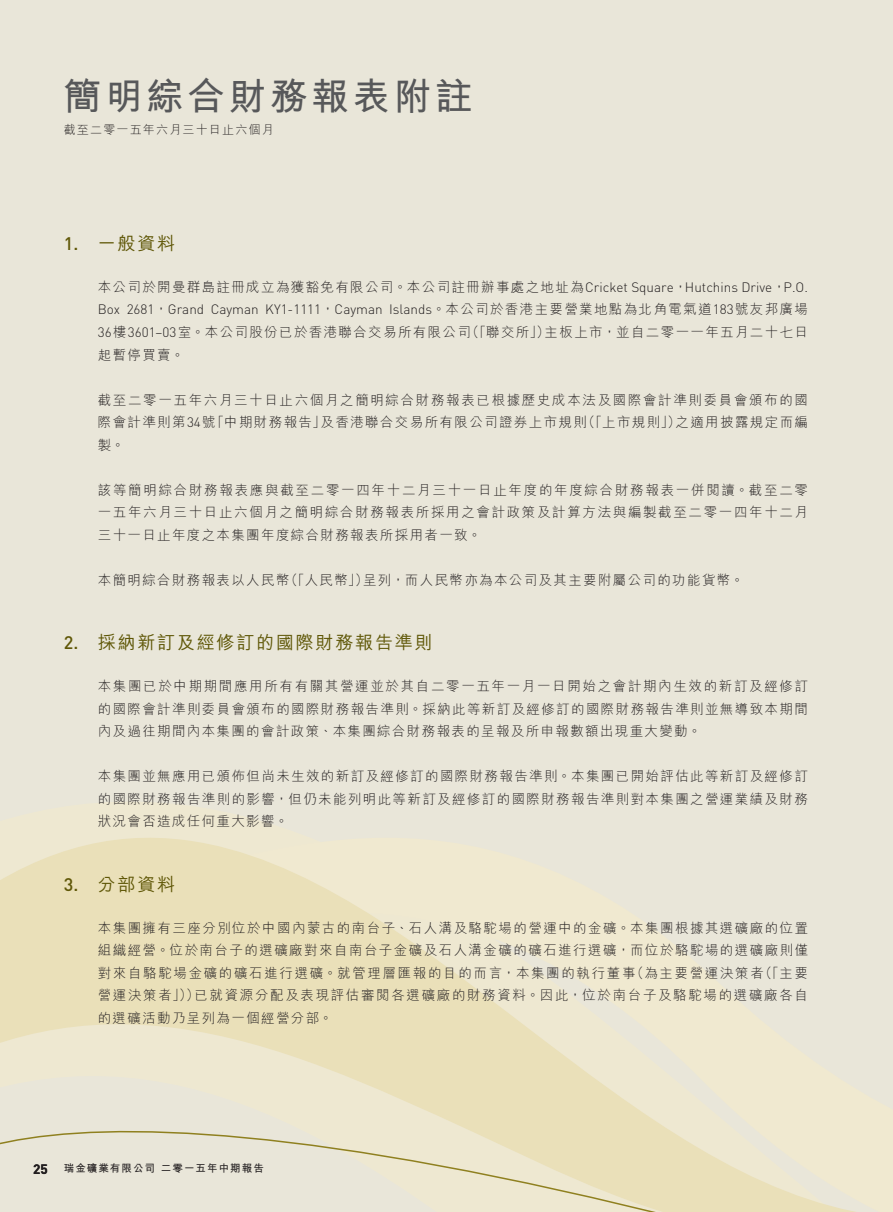
<style>
.page{position:relative;width:893px;height:1212px;background:#e9e6d9}
.page>*{position:absolute;margin:0;border:0;box-sizing:border-box;transform-origin:0 0}
.t1{font:700 37.5px "M Hei HK";letter-spacing:.1em;color:#57585a}
.t2{font:500 18px "M Hei HK";letter-spacing:.1em;color:#5f5707}
.t3{font:300 13.5px/22.5px "M Hei HK";letter-spacing:.1em;color:#231f20;text-align:justify}
.t4{font:300 13.5px "DIN Pro";color:#231f20}
.t5{font:700 13.5px "DIN Pro";color:#231f20}
.t6{font:300 12px "M Hei HK";letter-spacing:.1em;color:#231f20}
.t7{font:700 10.5px "M Hei HK";letter-spacing:.1em;color:#231f20}
.s1{font-family:"DIN Pro"}
.s2{font-family:"M Hei HK"}
</style>
<div class="page">
<svg style="left:0;top:837px;width:856px;height:375px"></svg>
<svg style="left:0;top:1027px;width:697px;height:185px"></svg>
<h1 class="t1" style="left:64px;top:69px;width:410px">簡明綜合財務報表附註</h1>
<p class="t6" style="left:64px;top:124px;width:212px">截至二零一五年六月三十日止六個月</p>
<h2 class="t2" style="left:64px;top:230px;width:113px"><span class="s1">1.</span> 一般資料</h2>
<p class="t3" style="left:98px;top:276px;width:712px">本公司於開曼群島註冊成立為獲豁免有限公司。本公司註冊辦事處之地址為<span class="s1">Cricket Square</span>，<span class="s1">Hutchins Drive</span>，<span class="s1">P.O.</span></p>
<p class="t4" style="left:98px;top:300px;width:712px">Box 2681<span class="s2">，</span>Grand Cayman KY1-1111<span class="s2">，</span>Cayman Islands<span class="s2">。本公司於香港主要營業地點為北角電氣道</span>183<span class="s2">號友邦廣場</span></p>
<p class="t3" style="left:98px;top:321px;width:712px"><span class="s1">36</span>樓<span class="s1">3601–03</span>室。本公司股份已於香港聯合交易所有限公司（「聯交所」）主板上市，並自二零一一年五月二十七日起暫停買賣。</p>
<p class="t3" style="left:98px;top:388px;width:712px">截至二零一五年六月三十日止六個月之簡明綜合財務報表已根據歷史成本法及國際會計準則委員會頒布的國際會計準則第<span class="s1">34</span>號「中期財務報告」及香港聯合交易所有限公司證券上市規則（「上市規則」）之適用披露規定而編製。</p>
<p class="t3" style="left:98px;top:478px;width:712px">該等簡明綜合財務報表應與截至二零一四年十二月三十一日止年度的年度綜合財務報表一併閱讀。截至二零一五年六月三十日止六個月之簡明綜合財務報表所採用之會計政策及計算方法與編製截至二零一四年十二月三十一日止年度之本集團年度綜合財務報表所採用者一致。</p>
<p class="t3" style="left:98px;top:568px;width:647px">本簡明綜合財務報表以人民幣（「人民幣」）呈列，而人民幣亦為本公司及其主要附屬公司的功能貨幣。</p>
<h2 class="t2" style="left:64px;top:629px;width:370px"><span class="s1">2.</span> 採納新訂及經修訂的國際財務報告準則</h2>
<p class="t3" style="left:98px;top:675px;width:712px">本集團已於中期期間應用所有有關其營運並於其自二零一五年一月一日開始之會計期內生效的新訂及經修訂的國際會計準則委員會頒布的國際財務報告準則。採納此等新訂及經修訂的國際財務報告準則並無導致本期間內及過往期間內本集團的會計政策、本集團綜合財務報表的呈報及所申報數額出現重大變動。</p>
<p class="t3" style="left:98px;top:765px;width:711px">本集團並無應用已頒佈但尚未生效的新訂及經修訂的國際財務報告準則。本集團已開始評估此等新訂及經修訂的國際財務報告準則的影響，但仍未能列明此等新訂及經修訂的國際財務報告準則對本集團之營運業績及財務狀況會否造成任何重大影響。</p>
<h2 class="t2" style="left:64px;top:871px;width:113px"><span class="s1">3.</span> 分部資料</h2>
<p class="t3" style="left:98px;top:916px;width:712px">本集團擁有三座分別位於中國內蒙古的南台子、石人溝及駱駝場的營運中的金礦。本集團根據其選礦廠的位置組織經營。位於南台子的選礦廠對來自南台子金礦及石人溝金礦的礦石進行選礦，而位於駱駝場的選礦廠則僅對來自駱駝場金礦的礦石進行選礦。就管理層匯報的目的而言，本集團的執行董事（為主要營運決策者（「主要營運決策者」））已就資源分配及表現評估審閱各選礦廠的財務資料。因此，位於南台子及駱駝場的選礦廠各自的選礦活動乃呈列為一個經營分部。</p>
<p class="t5" style="left:33px;top:1160px;width:16px">25</p>
<p class="t7" style="left:64px;top:1161px;width:202px">瑞金礦業有限公司 二零一五年中期報告</p>
</div>
